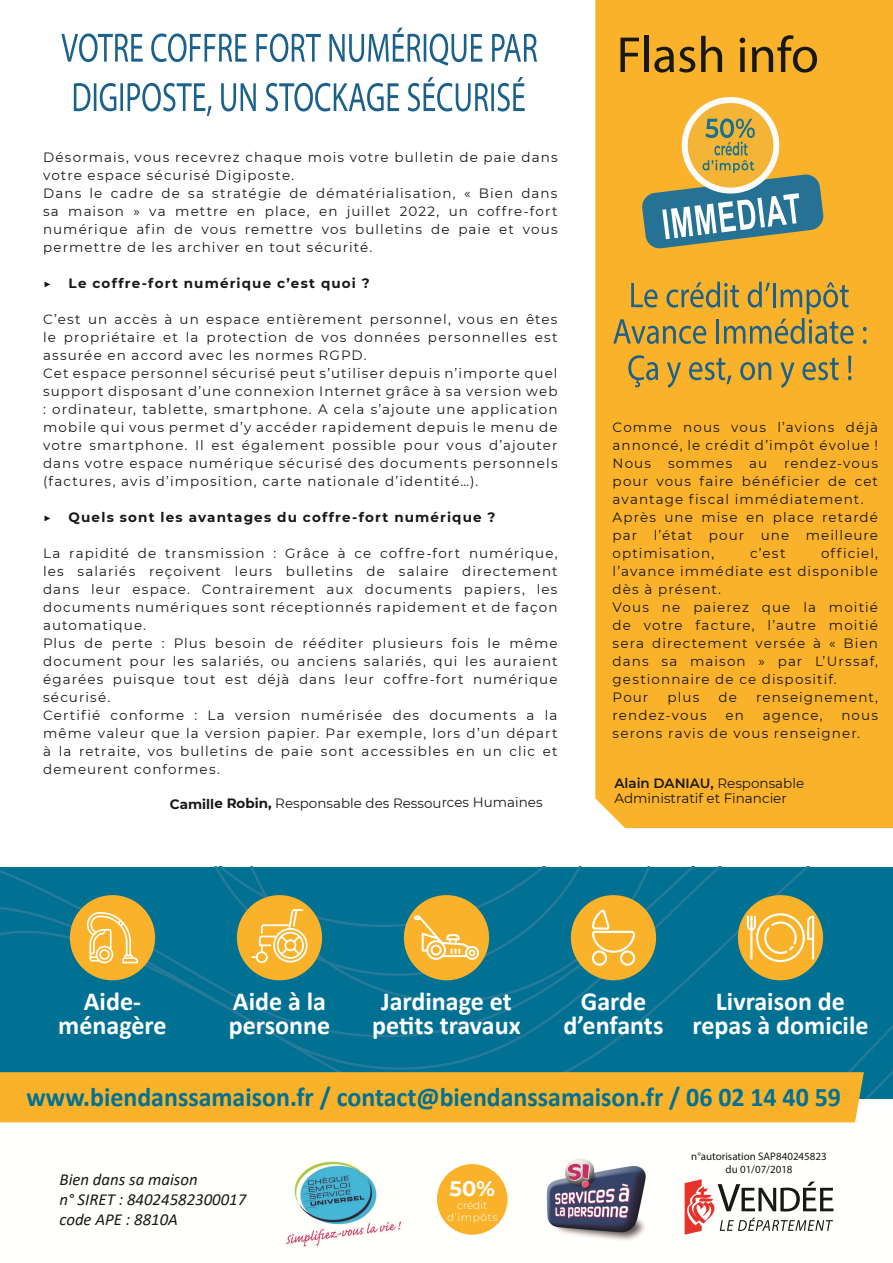
<style>
.page{position:relative;width:893px;height:1263px;background:#fff}
.page>*{position:absolute;margin:0;border:0;box-sizing:border-box;transform-origin:0 0}
.t1{font:51px "Myriad Pro";color:#181817}
.t2{font:700 27px "Calibri";color:#007193;scale:.96 1}
.t3{font:700 26.1px "Calibri";color:#fffffe}
.t4{font:700 21px "Montserrat";color:#fffffe}
.t5{font:italic 16.8px "Calibri";color:#181817}
.Paragraphe_aligné{font:13.5px/18px "Montserrat";letter-spacing:.08em;color:#181817;text-align:justify}
.t6{font:700 13.5px "Montserrat";letter-spacing:.085em;color:#181817}
.Paragraphe_aligné-2{font:13.5px/15px "Montserrat";color:#181817}
.Paragraphe_aligné-3{font:13.5px "Montserrat";letter-spacing:-.005em;color:#181817}
.t7{font:10.95px "Myriad Pro";color:#181817}
.t8{font:300 10.5px "Montserrat";letter-spacing:.03em;color:#fffffe}
.s1{font-weight:700}
.s2{font-weight:600}
</style>
<div class="page">
<div style="left:0;top:867px;width:893px;height:231px;background:#007193"></div>
<div style="left:70px;top:895px;width:85px;height:85px;background:#fab22a;border-radius:50%"></div>
<div style="left:237px;top:895px;width:85px;height:85px;background:#fab22a;border-radius:50%"></div>
<div style="left:571px;top:895px;width:85px;height:85px;background:#fab22a;border-radius:50%"></div>
<div style="left:592px;top:950px;width:15px;height:16px;border:2px solid #fffffe;border-radius:50%"></div>
<div style="left:620px;top:950px;width:15px;height:16px;border:2px solid #fffffe;border-radius:50%"></div>
<div style="left:404px;top:895px;width:85px;height:85px;background:#fab22a;border-radius:50%"></div>
<svg style="left:87px;top:867px;width:562px;height:96px"></svg>
<div style="left:738px;top:895px;width:85px;height:85px;background:#fab22a;border-radius:50%"></div>
<svg style="left:747px;top:913px;width:67px;height:49px"></svg>
<div style="left:437px;top:1164px;width:71px;height:71px;background:#fab22a;border-radius:50%"></div>
<img style="left:546px;top:1159px;width:100px;height:82px">
<img style="left:286px;top:1160px;width:115px;height:87px">
<svg style="left:685px;top:1179px;width:148px;height:56px"></svg>
<div style="left:0;top:1072px;width:864px;height:50px;background:#fab22a"></div>
<div style="left:595px;top:0;width:298px;height:828px;background:#fab22a"></div>
<svg style="left:682px;top:97px;width:97px;height:97px"></svg>
<svg style="left:641px;top:118px;width:183px;height:131px;background:#b0a66c"></svg>
<svg style="left:74px;top:83px;width:16px;height:28px"></svg>
<hr style="left:94px;top:83px;width:2px;height:28px;background:#1c618c">
<svg style="left:100px;top:83px;width:16px;height:28px"></svg>
<hr style="left:120px;top:83px;width:3px;height:28px;background:#1c618c">
<svg style="left:128px;top:83px;width:84px;height:33px"></svg>
<svg style="left:221px;top:83px;width:35px;height:28px"></svg>
<svg style="left:266px;top:83px;width:133px;height:28px"></svg>
<svg style="left:408px;top:77px;width:80px;height:35px"></svg>
<hr style="left:491px;top:83px;width:3px;height:28px;background:#1c618c">
<svg style="left:497px;top:77px;width:28px;height:34px"></svg>
<svg style="left:61px;top:33px;width:82px;height:29px"></svg>
<svg style="left:151px;top:33px;width:96px;height:29px"></svg>
<svg style="left:256px;top:33px;width:65px;height:29px"></svg>
<svg style="left:329px;top:28px;width:92px;height:34px"></svg>
<hr style="left:424px;top:34px;width:2px;height:28px;background:#1c618c">
<svg style="left:430px;top:34px;width:52px;height:32px"></svg>
<svg style="left:492px;top:34px;width:45px;height:28px"></svg>
<svg style="left:613px;top:282px;width:241px;height:62px;background:#c9a03f"></svg>
<svg style="left:863px;top:327px;width:4px;height:4px"></svg>
<svg style="left:863px;top:339px;width:4px;height:5px"></svg>
<svg style="left:628px;top:355px;width:30px;height:32px"></svg>
<svg style="left:667px;top:362px;width:14px;height:26px"></svg>
<svg style="left:689px;top:357px;width:42px;height:27px"></svg>
<svg style="left:740px;top:362px;width:31px;height:18px"></svg>
<svg style="left:780px;top:362px;width:14px;height:26px"></svg>
<svg style="left:802px;top:357px;width:37px;height:23px"></svg>
<svg style="left:848px;top:376px;width:3px;height:4px"></svg>
<hr style="left:848px;top:356px;width:3px;height:17px;background:#1c618c">
<p class="Paragraphe_aligné" style="left:43px;top:148px;width:516px">Désormais, vous recevrez chaque mois votre bulletin de paie dans votre espace sécurisé Digiposte.</p>
<p class="Paragraphe_aligné" style="left:43px;top:184px;width:516px">Dans le cadre de sa stratégie de dématérialisation, « Bien dans sa maison » va mettre en place, en juillet 2022, un coffre-fort numérique afin de vous remettre vos bulletins de paie et vous permettre de les archiver en tout sécurité.</p>
<p class="Paragraphe_aligné" style="left:43px;top:274px;width:10px">▶</p>
<p class="t6" style="left:69px;top:273px;width:303px">Le coffre-fort numérique c’est quoi ?</p>
<p class="Paragraphe_aligné" style="left:43px;top:310px;width:516px">C’est un accès à un espace entièrement personnel, vous en êtes le propriétaire et la protection de vos données personnelles est assurée en accord avec les normes RGPD.</p>
<p class="Paragraphe_aligné" style="left:43px;top:364px;width:516px">Cet espace personnel sécurisé peut s’utiliser depuis n’importe quel support disposant d’une connexion Internet grâce à sa version web : ordinateur, tablette, smartphone. A cela s’ajoute une application mobile qui vous permet d’y accéder rapidement depuis le menu de votre smartphone. Il est également possible pour vous d’ajouter dans votre espace numérique sécurisé des documents personnels (factures, avis d’imposition, carte nationale d’identité…).</p>
<p class="Paragraphe_aligné" style="left:43px;top:508px;width:10px">▶</p>
<p class="t6" style="left:69px;top:507px;width:428px">Quels sont les avantages du coffre-fort numérique ?</p>
<p class="Paragraphe_aligné" style="left:43px;top:544px;width:516px">La rapidité de transmission : Grâce à ce coffre-fort numérique, les salariés reçoivent leurs bulletins de salaire directement dans leur espace. Contrairement aux documents papiers, les documents numériques sont réceptionnés rapidement et de façon automatique.</p>
<p class="Paragraphe_aligné" style="left:43px;top:634px;width:516px">Plus de perte : Plus besoin de rééditer plusieurs fois le même document pour les salariés, ou anciens salariés, qui les auraient égarées puisque tout est déjà dans leur coffre-fort numérique sécurisé.</p>
<p class="Paragraphe_aligné" style="left:43px;top:706px;width:516px">Certifié conforme : La version numérisée des documents a la même valeur que la version papier. Par exemple, lors d’un départ à la retraite, vos bulletins de paie sont accessibles en un clic et demeurent conformes.</p>
<p class="Paragraphe_aligné-3" style="left:170px;top:793px;width:374px"><span class="s1">Camille Robin,</span> Responsable des Ressources Humaines</p>
<p class="t1" style="left:617px;top:23px;width:204px">Flash info</p>
<p class="Paragraphe_aligné" style="left:613px;top:418px;width:267px">Comme nous vous l’avions déjà annoncé, le crédit d’impôt évolue !</p>
<p class="Paragraphe_aligné" style="left:613px;top:454px;width:40px">Nous</p>
<p class="Paragraphe_aligné" style="left:668px;top:454px;width:66px">sommes</p>
<p class="Paragraphe_aligné" style="left:749px;top:454px;width:20px">au</p>
<p class="Paragraphe_aligné" style="left:613px;top:454px;width:267px;text-indent:171px">rendez-vous pour vous faire bénéficier de cet avantage fiscal immédiatement.</p>
<p class="Paragraphe_aligné" style="left:613px;top:508px;width:267px">Après une mise en place retardé par l’état pour une meilleure optimisation,</p>
<p class="Paragraphe_aligné" style="left:613px;top:544px;width:267px;text-indent:208px">officiel, l’avance immédiate est disponible dès à présent.</p>
<p class="Paragraphe_aligné" style="left:613px;top:598px;width:267px">Vous ne paierez que la moitié de votre facture, l’autre moitié sera directement versée à « Bien dans sa maison » par L’Urssaf, gestionnaire de ce dispositif.</p>
<p class="Paragraphe_aligné" style="left:613px;top:688px;width:37px">Pour</p>
<p class="Paragraphe_aligné" style="left:668px;top:688px;width:33px">plus</p>
<p class="Paragraphe_aligné" style="left:719px;top:688px;width:20px">de</p>
<p class="Paragraphe_aligné" style="left:756px;top:688px;width:123px">renseignement,</p>
<p class="Paragraphe_aligné" style="left:613px;top:706px;width:96px">rendez-vous</p>
<p class="Paragraphe_aligné" style="left:725px;top:706px;width:20px">en</p>
<p class="Paragraphe_aligné" style="left:763px;top:706px;width:61px">agence,</p>
<p class="Paragraphe_aligné" style="left:750px;top:544px;width:37px">c’est</p>
<p class="Paragraphe_aligné" style="left:613px;top:706px;width:267px;text-indent:229px">nous serons ravis de vous renseigner.</p>
<p class="Paragraphe_aligné-2" style="left:614px;top:775px;width:191px"><span class="s2">Alain DANIAU,</span> Responsable<br>Administratif et Financier</p>
<p class="t3" style="left:84px;top:983px;width:59px">Aide-</p>
<p class="t3" style="left:58px;top:1007px;width:110px">ménagère</p>
<p class="t3" style="left:233px;top:983px;width:95px">Aide à la</p>
<p class="t3" style="left:229px;top:1007px;width:103px">personne</p>
<p class="t3" style="left:381px;top:983px;width:132px">Jardinage et</p>
<p class="t3" style="left:372px;top:1007px;width:150px">petits travaux</p>
<p class="t3" style="left:581px;top:983px;width:67px">Garde</p>
<p class="t3" style="left:564px;top:1007px;width:101px">d’enfants</p>
<p class="t3" style="left:716px;top:983px;width:131px">Livraison de</p>
<p class="t3" style="left:692px;top:1007px;width:178px">repas à domicile</p>
<p class="t2" style="left:26px;top:1078px;width:850px">www.biendanssamaison.fr / contact@biendanssamaison.fr / 06 02 14 40 59</p>
<p class="t5" style="left:60px;top:1167px;width:140px">Bien dans sa maison</p>
<p class="t5" style="left:60px;top:1187px;width:188px">n° SIRET : 84024582300017</p>
<p class="t5" style="left:60px;top:1208px;width:120px">code APE : 8810A</p>
<p class="t4" style="left:450px;top:1173px;width:47px">50%</p>
<p class="t8" style="left:457px;top:1198px;width:32px">crédit</p>
<p class="t8" style="left:447px;top:1210px;width:52px">d’impôts</p>
<p class="t7" style="left:691px;top:1149px;width:137px">n°autorisation SAP840245823</p>
<p class="t7" style="left:725px;top:1162px;width:69px">du 01/07/2018</p>
</div>
